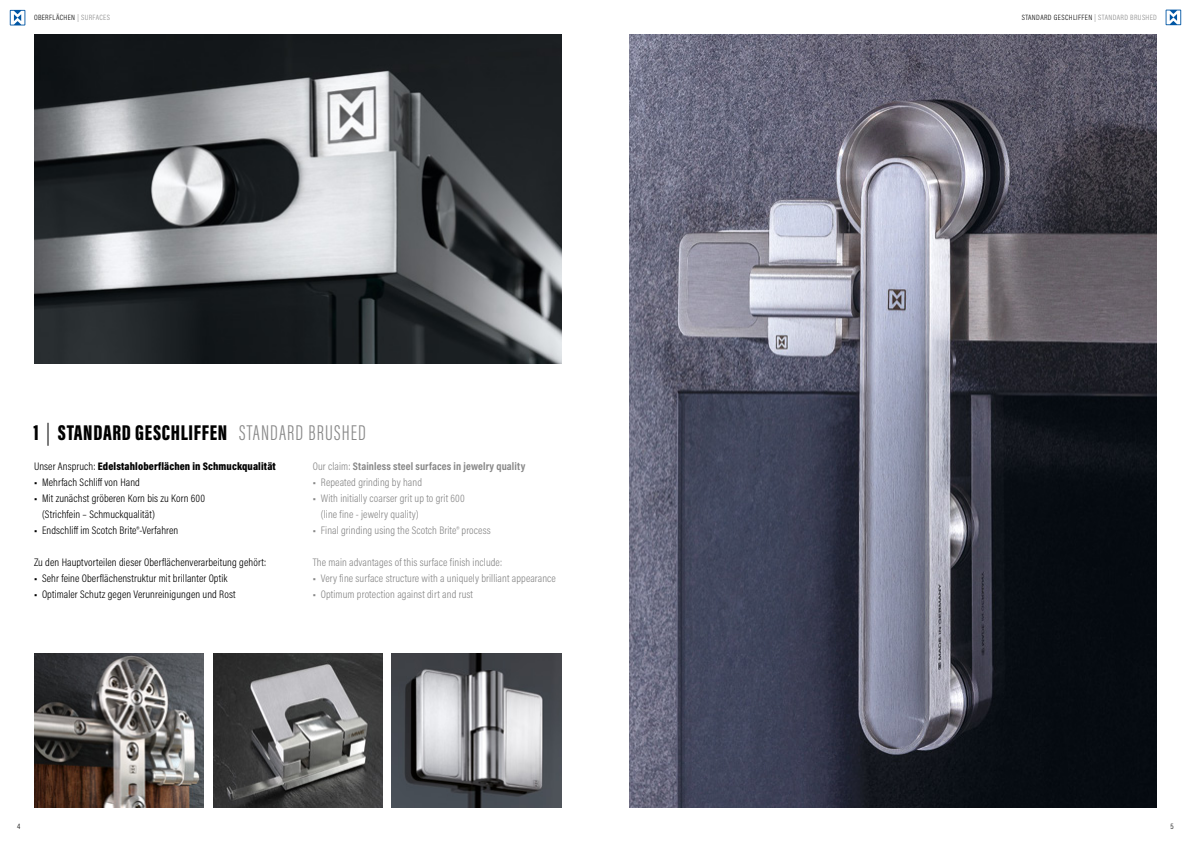
<style>
.page{position:relative;width:1191px;height:842px;background:#fff}
.page>*{position:absolute;margin:0;border:0;box-sizing:border-box;transform-origin:0 0}
.t1{font:900 22px "Acumin Pro Extra Cond";letter-spacing:.03em;color:#000}
.t2{font:300 11px/16px "Acumin Pro Cond";letter-spacing:.01em;color:#000}
.t3{font:300 11px/16px "Acumin Pro Cond";letter-spacing:.01em;color:#878787}
.t4{font:900 11px "Acumin Pro Cond";letter-spacing:.01em;color:#000}
.t5{font:700 11px "Acumin Pro Cond";letter-spacing:.01em;color:#878787}
.t6{font:300 8px "Acumin Pro Cond";color:#000}
.t7{font:300 7.7px "Acumin Pro Cond";letter-spacing:.05em;color:#000}
.s1{color:#878787}
.s2{font-weight:300}
.s3{font-weight:300;color:#878787}
</style>
<div class="page">
<svg style="left:10px;top:10px;width:15px;height:15px"></svg>
<svg style="left:11px;top:11px;width:13px;height:14px"></svg>
<svg style="left:1165px;top:10px;width:16px;height:15px"></svg>
<svg style="left:1166px;top:11px;width:14px;height:13px"></svg>
<img style="left:213px;top:653px;width:170px;height:155px">
<img style="left:34px;top:653px;width:170px;height:155px">
<img style="left:392px;top:653px;width:169px;height:155px">
<img style="left:34px;top:34px;width:527px;height:329px">
<img style="left:629px;top:34px;width:528px;height:774px">
<p class="t7" style="left:34px;top:12px;width:78px">OBERFLÄCHEN <span class="s1">| SURFACES</span></p>
<h1 class="t1" style="left:33px;top:419px;width:334px">1 <span class="s2">|</span> STANDARD GESCHLIFFEN <span class="s3">STANDARD BRUSHED</span></h1>
<p class="t4" style="left:34px;top:459px;width:243px"><span class="s2">Unser Anspruch:</span> Edelstahloberflächen in Schmuckqualität</p>
<p class="t2" style="left:34px;top:474px;width:107px">■ Mehrfach Schliff von Hand</p>
<p class="t2" style="left:42px;top:490px;width:164px;text-indent:-8px">■ Mit zunächst gröberen Korn bis zu Korn 600 (Strichfein – Schmuckqualität)</p>
<p class="t2" style="left:34px;top:522px;width:146px">■ Endschliff im Scotch Brite®-Verfahren</p>
<p class="t2" style="left:34px;top:554px;width:234px">Zu den Hauptvorteilen dieser Oberflächenverarbeitung gehört:</p>
<p class="t2" style="left:34px;top:570px;width:195px">■ Sehr feine Oberflächenstruktur mit brillanter Optik</p>
<p class="t2" style="left:34px;top:586px;width:203px">■ Optimaler Schutz gegen Verunreinigungen und Rost</p>
<p class="t5" style="left:313px;top:459px;width:214px"><span class="s2">Our claim:</span> Stainless steel surfaces in jewelry quality</p>
<p class="t3" style="left:313px;top:474px;width:111px">■ Repeated grinding by hand</p>
<p class="t3" style="left:321px;top:490px;width:145px;text-indent:-8px">■ With initially coarser grit up to grit 600 (line fine - jewelry quality)</p>
<p class="t3" style="left:313px;top:522px;width:179px">■ Final grinding using the Scotch Brite® process</p>
<p class="t3" style="left:313px;top:554px;width:191px">The main advantages of this surface finish include:</p>
<p class="t3" style="left:313px;top:570px;width:244px">■ Very fine surface structure with a uniquely brilliant appearance</p>
<p class="t3" style="left:313px;top:586px;width:162px">■ Optimum protection against dirt and rust</p>
<p class="t7" style="left:1021px;top:12px;width:137px">STANDARD GESCHLIFFEN <span class="s1">| STANDARD BRUSHED</span></p>
<p class="t6" style="left:17px;top:821px;width:5px">4</p>
<p class="t6" style="left:1170px;top:821px;width:5px">5</p>
</div>
